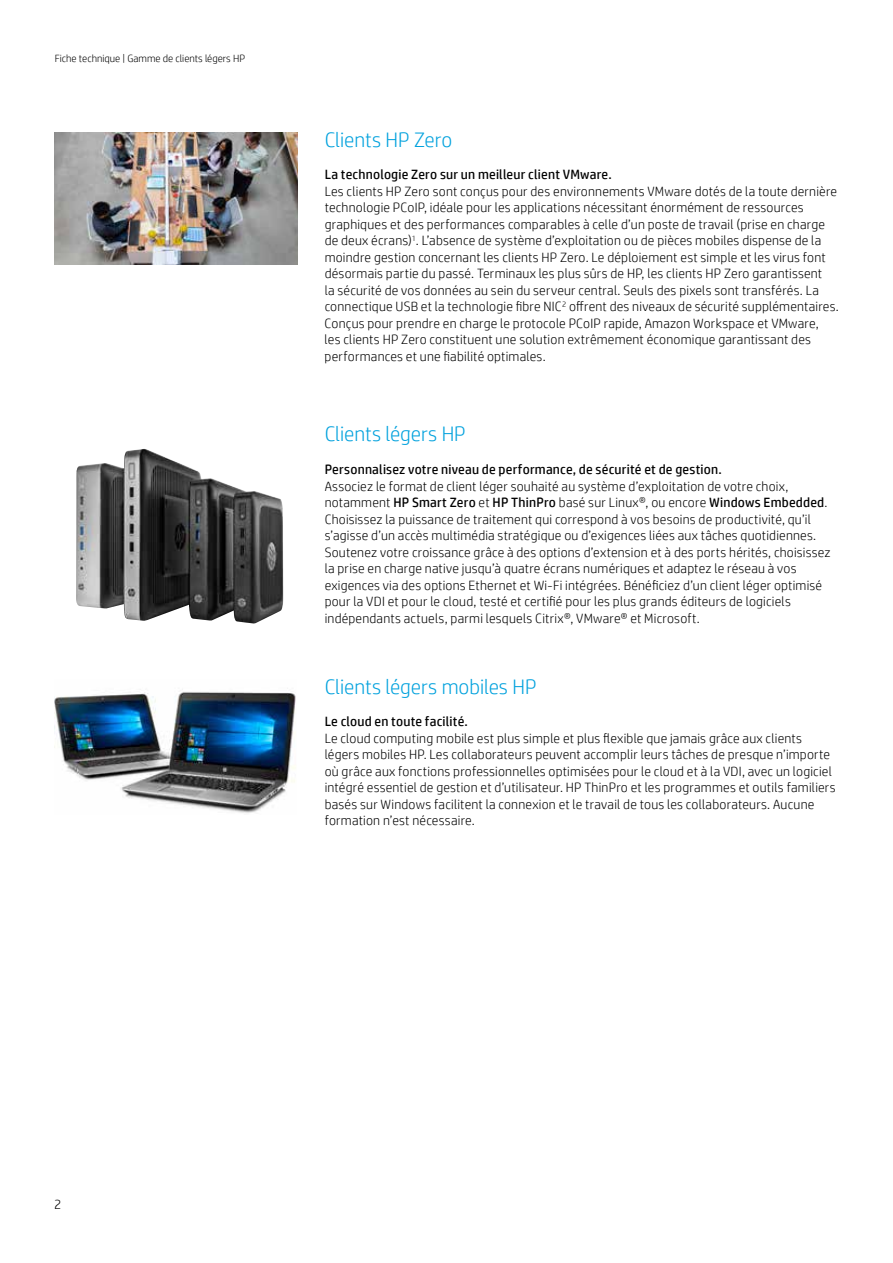
<style>
.page{position:relative;width:893px;height:1263px;background:#fff}
.page>*{position:absolute;margin:0;border:0;box-sizing:border-box;transform-origin:0 0}
.t1{font:300 21px "HP Simplified";color:#00a1dd}
.t2{font:300 13.5px/16.5px "HP Simplified";letter-spacing:.015em;color:#000}
.t3{font:13.5px "HP Simplified";letter-spacing:.015em;color:#000}
.t4{font:300 10.5px "HP Simplified";color:#000}
.s1{font-weight:400}
</style>
<div class="page">
<img style="left:76px;top:449px;width:207px;height:174px">
<img style="left:54px;top:132px;width:244px;height:132px">
<img style="left:55px;top:692px;width:241px;height:121px">
<p class="t4" style="left:55px;top:51px;width:192px">Fiche technique | Gamme de clients légers HP</p>
<h1 class="t1" style="left:325px;top:126px;width:129px">Clients HP Zero</h1>
<p class="t3" style="left:325px;top:166px;width:289px">La technologie Zero sur un meilleur client VMware.</p>
<p class="t2" style="left:325px;top:183px;width:516px">Les clients HP Zero sont conçus pour des environnements VMware dotés de la toute dernière technologie PCoIP, idéale pour les applications nécessitant énormément de ressources graphiques et des performances comparables à celle d’un poste de travail (prise en charge de deux écrans)<sup>1</sup>. L’absence de système d’exploitation ou de pièces mobiles dispense de la moindre gestion concernant les clients HP Zero. Le déploiement est simple et les virus font désormais partie du passé. Terminaux les plus sûrs de HP, les clients HP Zero garantissent<br>la sécurité de vos données au sein du serveur central. Seuls des pixels sont transférés. La connectique USB et la technologie fibre NIC<sup>2</sup> offrent des niveaux de sécurité supplémentaires.<br>Conçus pour prendre en charge le protocole PCoIP rapide, Amazon Workspace et VMware,<br>les clients HP Zero constituent une solution extrêmement économique garantissant des performances et une fiabilité optimales.</p>
<h1 class="t1" style="left:325px;top:420px;width:143px">Clients légers HP</h1>
<p class="t3" style="left:325px;top:460px;width:399px">Personnalisez votre niveau de performance, de sécurité et de gestion.</p>
<p class="t2" style="left:325px;top:477px;width:508px">Associez le format de client léger souhaité au système d’exploitation de votre choix, notamment <span class="s1">HP Smart Zero</span> et <span class="s1">HP ThinPro</span> basé sur Linux®, ou encore <span class="s1">Windows Embedded</span>.<br>Choisissez la puissance de traitement qui correspond à vos besoins de productivité, qu’il s’agisse d’un accès multimédia stratégique ou d’exigences liées aux tâches quotidiennes.<br>Soutenez votre croissance grâce à des options d’extension et à des ports hérités, choisissez la prise en charge native jusqu’à quatre écrans numériques et adaptez le réseau à vos exigences via des options Ethernet et Wi-Fi intégrées. Bénéficiez d’un client léger optimisé pour la VDI et pour le cloud, testé et certifié pour les plus grands éditeurs de logiciels indépendants actuels, parmi lesquels Citrix®, VMware® et Microsoft.</p>
<h1 class="t1" style="left:325px;top:672px;width:213px">Clients légers mobiles HP</h1>
<p class="t3" style="left:325px;top:713px;width:145px">Le cloud en toute facilité.</p>
<p class="t2" style="left:325px;top:729px;width:512px">Le cloud computing mobile est plus simple et plus flexible que jamais grâce aux clients légers mobiles HP. Les collaborateurs peuvent accomplir leurs tâches de presque n’importe où grâce aux fonctions professionnelles optimisées pour le cloud et à la VDI, avec un logiciel intégré essentiel de gestion et d’utilisateur. HP ThinPro et les programmes et outils familiers basés sur Windows facilitent la connexion et le travail de tous les collaborateurs. Aucune formation n’est nécessaire.</p>
<p class="t2" style="left:54px;top:1195px;width:9px">2</p>
</div>
